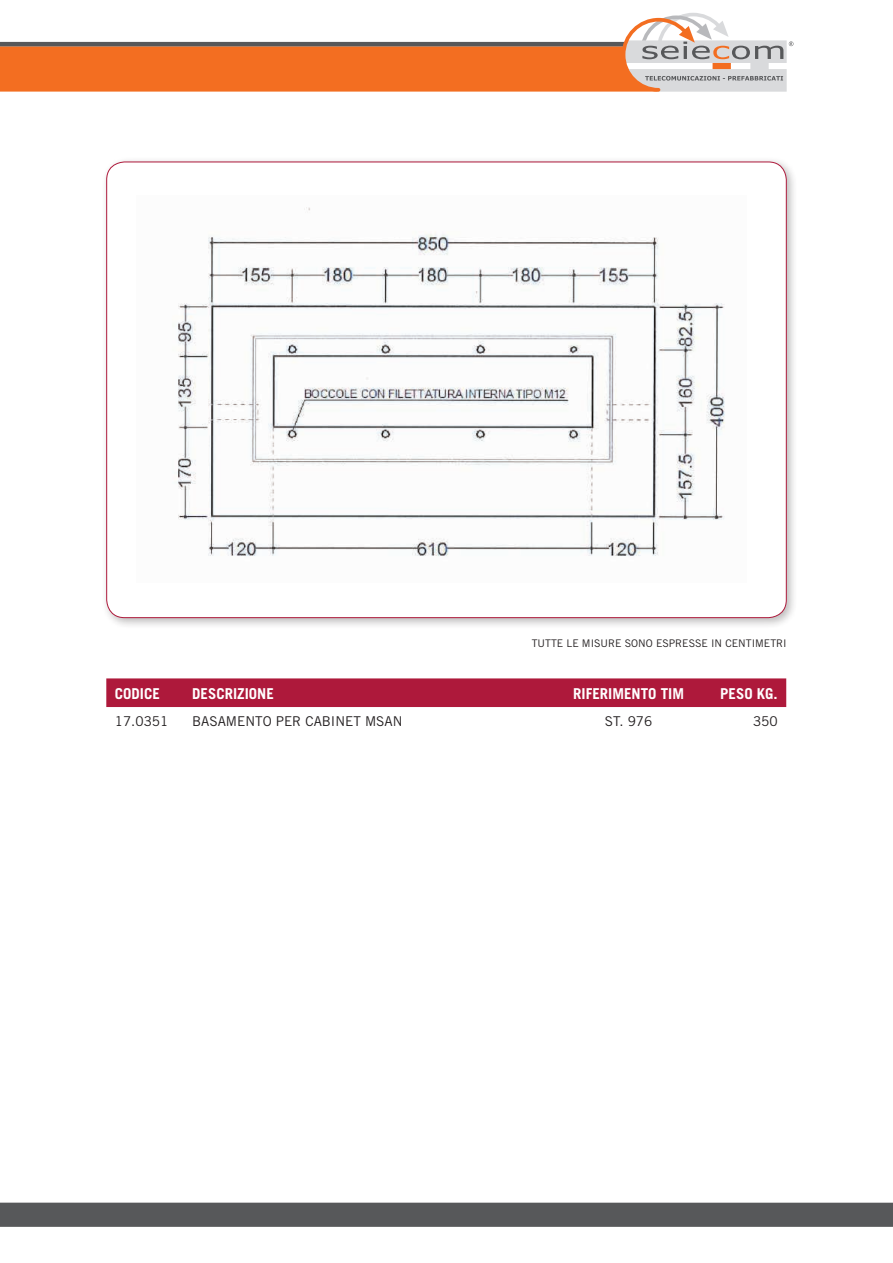
<style>
.page{position:relative;width:893px;height:1263px;background:#fff}
.page>*{position:absolute;margin:0;border:0;box-sizing:border-box;transform-origin:0 0}
.t1{font:700 15px "Trade Gothic";color:#fff}
.t2{font:13.5px "Trade Gothic";color:#231f20}
.t3{font:10.5px "Trade Gothic";color:#231f20}
</style>
<div class="page">
<svg style="left:0;top:1202px;width:893px;height:25px;background:#5c5d5f"></svg>
<svg style="left:0;top:13px;width:793px;height:79px"></svg>
<div style="left:106px;top:678px;width:680px;height:29px;background:#ae193b"></div>
<div style="left:101px;top:156px;width:697px;height:473px;background:#231f20;opacity:.3"></div>
<div style="left:107px;top:162px;width:679px;height:456px;background:#fff;border-radius:18px"></div>
<img style="left:177px;top:207px;width:548px;height:349px">
<p class="t3" style="left:532px;top:637px;width:256px">TUTTE LE MISURE SONO ESPRESSE IN CENTIMETRI</p>
<p class="t1" style="left:115px;top:684px;width:47px">CODICE</p>
<p class="t1" style="left:192px;top:684px;width:83px">DESCRIZIONE</p>
<p class="t1" style="left:573px;top:684px;width:112px">RIFERIMENTO TIM</p>
<p class="t1" style="left:720px;top:684px;width:59px">PESO KG.</p>
<p class="t2" style="left:115px;top:713px;width:55px">17.0351</p>
<p class="t2" style="left:192px;top:713px;width:212px">BASAMENTO PER CABINET MSAN</p>
<p class="t2" style="left:605px;top:713px;width:49px">ST. 976</p>
<p class="t2" style="left:753px;top:713px;width:26px">350</p>
</div>
